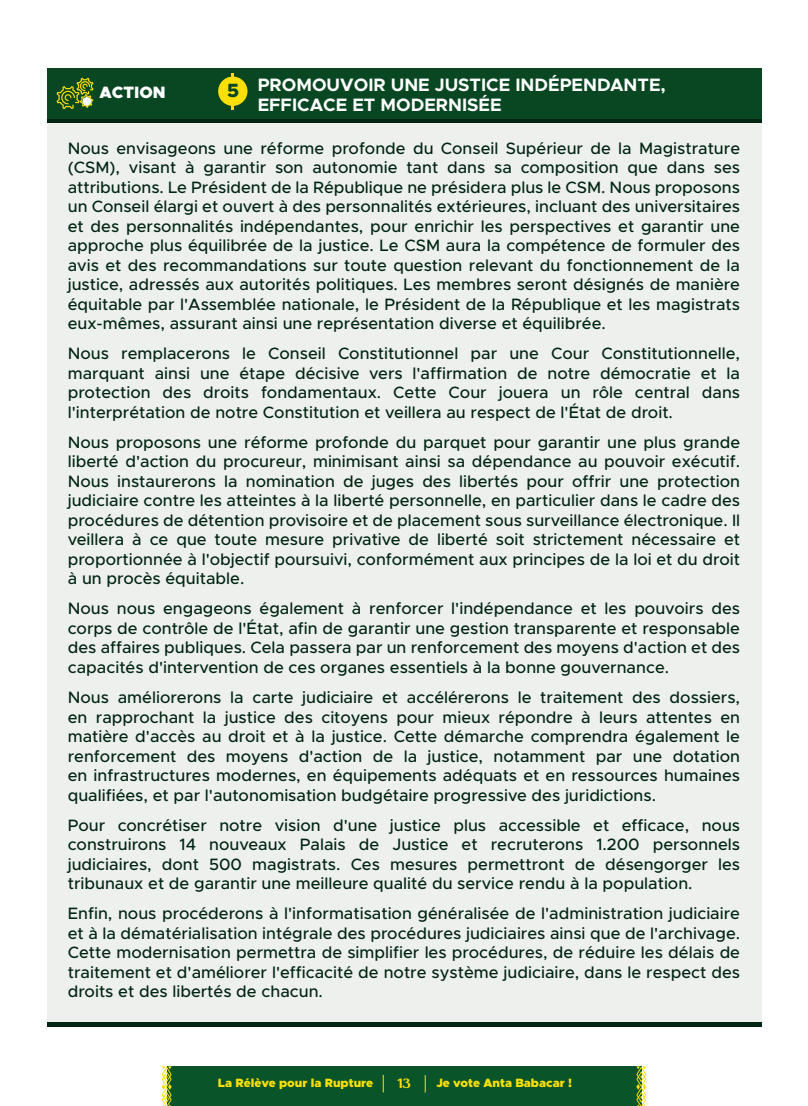
<style>
.page{position:relative;width:808px;height:1106px;background:#fff}
.page>*{position:absolute;margin:0;border:0;box-sizing:border-box;transform-origin:0 0}
.t1{font:700 18px/19.5px "Metropolis";color:#fff}
.t2{font:500 16.5px/19.5px "Metropolis";color:#002513;text-align:justify}
.t3{font:900 16.5px "Metropolis";color:#fff}
.t4{font:900 13.5px "Royal Castle";color:#fae006}
.t5{font:900 12px "Metropolis";color:#fae006}
.s1{font-weight:800;font-size:19.2px;color:#094723}
</style>
<div class="page">
<div style="left:167px;top:1066px;width:474px;height:40px;background:#0a542a"></div>
<svg style="left:162px;top:1066px;width:10px;height:40px"></svg>
<svg style="left:636px;top:1066px;width:10px;height:40px"></svg>
<svg style="left:383px;top:1074px;width:1px;height:18px"></svg>
<svg style="left:425px;top:1075px;width:1px;height:17px"></svg>
<div style="left:47px;top:68px;width:715px;height:51px;background:#094723"></div>
<svg style="left:57px;top:78px;width:36px;height:31px"></svg>
<hr style="left:232px;top:73px;width:2px;height:37px;background:#fae006">
<div style="left:218px;top:77px;width:29px;height:29px;background:#fae006;border-radius:50%"></div>
<hr style="left:47px;top:119px;width:714px;height:4px;background:#002513">
<div style="left:47px;top:123px;width:714px;height:899px;background:#eef0ed"></div>
<hr style="left:47px;top:1022px;width:714px;height:4px;background:#002513">
<p class="t3" style="left:99px;top:82px;width:68px">ACTION</p>
<p class="t1" style="left:258px;top:75px;width:410px;text-indent:-31px"><span class="s1">5</span> PROMOUVOIR UNE JUSTICE INDÉPENDANTE,<br>EFFICACE ET MODERNISÉE</p>
<p class="t2" style="left:68px;top:138px;width:674px">Nous envisageons une réforme profonde du Conseil Supérieur de la Magistrature (CSM), visant à garantir son autonomie tant dans sa composition que dans ses attributions. Le Président de la République ne présidera plus le CSM. Nous proposons un Conseil élargi et ouvert à des personnalités extérieures, incluant des universitaires et des personnalités indépendantes, pour enrichir les perspectives et garantir une approche plus équilibrée de la justice. Le CSM aura la compétence de formuler des avis et des recommandations sur toute question relevant du fonctionnement de la justice, adressés aux autorités politiques. Les membres seront désignés de manière équitable par l'Assemblée nationale, le Président de la République et les magistrats eux-mêmes, assurant ainsi une représentation diverse et équilibrée.</p>
<p class="t2" style="left:68px;top:344px;width:674px">Nous remplacerons le Conseil Constitutionnel par une Cour Constitutionnelle, marquant ainsi une étape décisive vers l'affirmation de notre démocratie et la protection des droits fondamentaux. Cette Cour jouera un rôle central dans l'interprétation de notre Constitution et veillera au respect de l'État de droit.</p>
<p class="t2" style="left:68px;top:432px;width:674px">Nous proposons une réforme profonde du parquet pour garantir une plus grande liberté d'action du procureur, minimisant ainsi sa dépendance au pouvoir exécutif.<br>Nous instaurerons la nomination de juges des libertés pour offrir une protection judiciaire contre les atteintes à la liberté personnelle, en particulier dans le cadre des procédures de détention provisoire et de placement sous surveillance électronique. Il veillera à ce que toute mesure privative de liberté soit strictement nécessaire et proportionnée à l'objectif poursuivi, conformément aux principes de la loi et du droit à un procès équitable.</p>
<p class="t2" style="left:68px;top:599px;width:674px">Nous nous engageons également à renforcer l'indépendance et les pouvoirs des corps de contrôle de l'État, afin de garantir une gestion transparente et responsable des affaires publiques. Cela passera par un renforcement des moyens d'action et des capacités d'intervention de ces organes essentiels à la bonne gouvernance.</p>
<p class="t2" style="left:68px;top:687px;width:674px">Nous améliorerons la carte judiciaire et accélérerons le traitement des dossiers, en rapprochant la justice des citoyens pour mieux répondre à leurs attentes en matière d'accès au droit et à la justice. Cette démarche comprendra également le renforcement des moyens d'action de la justice, notamment par une dotation en infrastructures modernes, en équipements adéquats et en ressources humaines qualifiées, et par l'autonomisation budgétaire progressive des juridictions.</p>
<p class="t2" style="left:68px;top:815px;width:674px">Pour concrétiser notre vision d'une justice plus accessible et efficace, nous construirons 14 nouveaux Palais de Justice et recruterons 1.200 personnels judiciaires, dont 500 magistrats. Ces mesures permettront de désengorger les tribunaux et de garantir une meilleure qualité du service rendu à la population.</p>
<p class="t2" style="left:68px;top:903px;width:674px">Enfin, nous procéderons à l'informatisation généralisée de l'administration judiciaire et à la dématérialisation intégrale des procédures judiciaires ainsi que de l'archivage.<br>Cette modernisation permettra de simplifier les procédures, de réduire les délais de traitement et d'améliorer l'efficacité de notre système judiciaire, dans le respect des droits et des libertés de chacun.</p>
<p class="t5" style="left:218px;top:1075px;width:157px">La Rélève pour la Rupture</p>
<p class="t4" style="left:398px;top:1073px;width:14px">13</p>
<p class="t5" style="left:436px;top:1075px;width:137px">Je vote Anta Babacar !</p>
</div>
